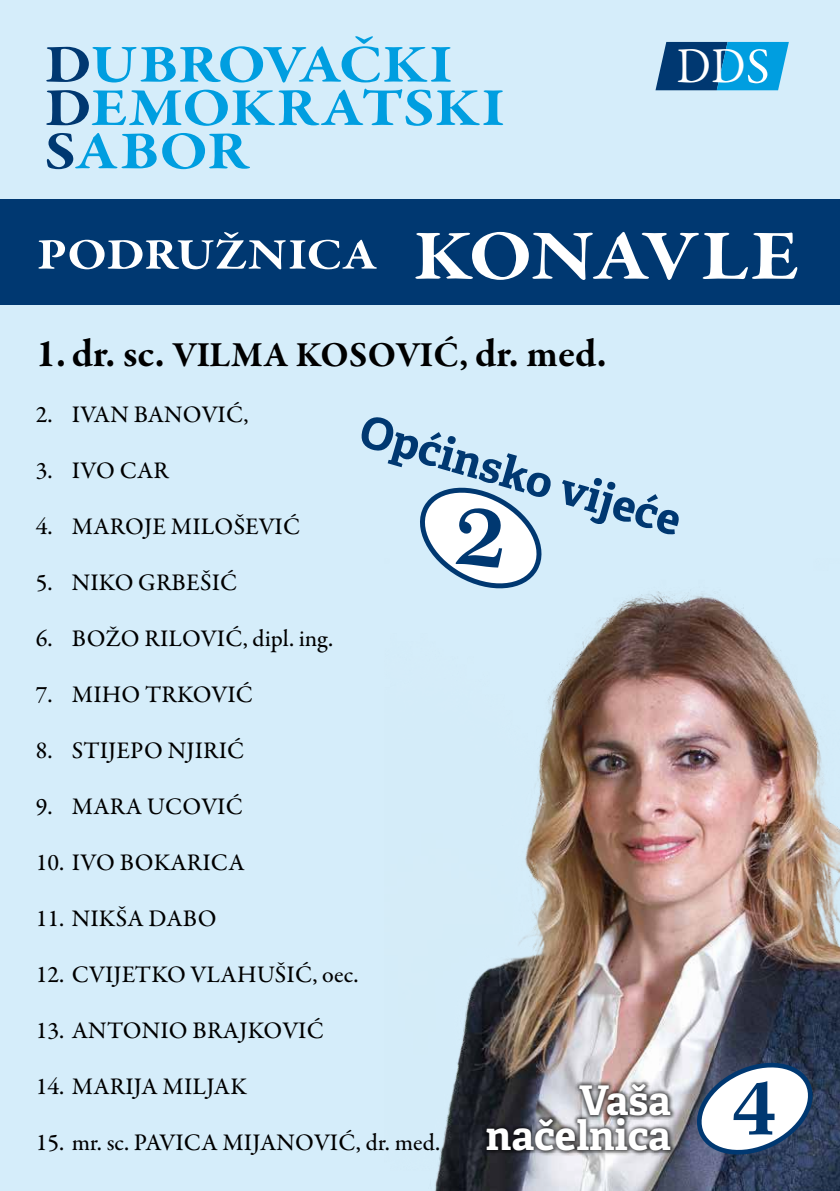
<style>
.page{position:relative;width:840px;height:1191px;background:#fff}
.page>*{position:absolute;margin:0;border:0;box-sizing:border-box;transform-origin:0 0}
.t1{font:700 54.6px/43.4px "Garamond Premr Pro";letter-spacing:-.005em;color:#009ee0;scale:1.13 1}
.t2{font:50.4px "Garamond Premr Pro";color:#fff;scale:.9 1}
.t3{font:700 44.6px "Garamond Premr Pro";color:#fff;scale:1.13 1}
.t4{font:700 44.2px "Adelle";color:#003871}
.t5{font:700 40.8px "Adelle";color:#fff}
.t6{font:700 40px "Garamond Premr Pro";letter-spacing:-.005em;color:#000}
.t7{font:500 24px "Garamond Premr Pro";letter-spacing:.01em;color:#000}
.s1{color:#003871}
.s2{font-size:72.2px}
.s3{font-size:36px}
.s4{font-family:"Adelle";font-weight:700;font-size:40.8px;color:#fff}
.s5{font-family:"Century 751 BT Bold B";font-weight:400;font-size:75.6px;color:#003871}
</style>
<div class="page">
<div style="left:0;top:0;width:839px;height:1191px;background:#d5edfa"></div>
<div style="left:0;top:200px;width:839px;height:105px;background:#003871"></div>
<img style="left:435px;top:591px;width:404px;height:600px">
<svg style="left:692px;top:1057px;width:124px;height:102px"></svg>
<div style="left:481px;top:1079px;width:194px;height:76px;background:#000;opacity:.75"></div>
<svg style="left:655px;top:42px;width:134px;height:48px"></svg>
<svg style="left:420px;top:487px;width:122px;height:102px"></svg>
<h1 class="t1" style="left:45px;top:43px;width:408px"><span class="s1">D</span>UBROVAČKI<br><span class="s1">D</span>EMOKRATSKI<br><span class="s1">S</span>ABOR</h1>
<h2 class="t2" style="left:676px;top:36px;width:105px">DDS</h2>
<h3 class="t3" style="left:37px;top:227px;width:676px">PODRUŽNICA <span class="s2">KONAVLE</span></h3>
<h3 class="t6" style="left:36px;top:328px;width:572px">1. dr. sc. <span class="s3">VILMA KOSOVIĆ,</span> dr. med.</h3>
<p class="t7" style="left:36px;top:399px;width:214px">2. IVAN BANOVIĆ,</p>
<p class="t7" style="left:36px;top:455px;width:134px">3. IVO CAR</p>
<p class="t7" style="left:36px;top:511px;width:266px">4. MAROJE MILOŠEVIĆ</p>
<p class="t7" style="left:36px;top:567px;width:203px">5. NIKO GRBEŠIĆ</p>
<p class="t7" style="left:36px;top:623px;width:299px">6. BOŽO RILOVIĆ, dipl. ing.</p>
<p class="t7" style="left:36px;top:679px;width:219px">7. MIHO TRKOVIĆ</p>
<p class="t7" style="left:36px;top:735px;width:210px">8. STIJEPO NJIRIĆ</p>
<p class="t7" style="left:36px;top:791px;width:208px">9. MARA UCOVIĆ</p>
<p class="t7" style="left:36px;top:847px;width:210px">10. IVO BOKARICA</p>
<p class="t7" style="left:36px;top:903px;width:182px">11. NIKŠA DABO</p>
<p class="t7" style="left:36px;top:959px;width:324px">12. CVIJETKO VLAHUŠIĆ, oec.</p>
<p class="t7" style="left:36px;top:1015px;width:289px">13. ANTONIO BRAJKOVIĆ</p>
<p class="t7" style="left:36px;top:1071px;width:212px">14. MARIJA MILJAK</p>
<p class="t7" style="left:36px;top:1127px;width:636px">15. mr. sc. PAVICA MIJANOVIĆ, dr. med. <span class="s4">načelnica</span></p>
<h3 class="t4" style="left:369px;top:402px;width:333px;rotate:16deg">Općinsko vijeće</h3>
<h3 class="t5" style="left:579px;top:1074px;width:200px">Vaša <span class="s5">4</span></h3>
</div>
